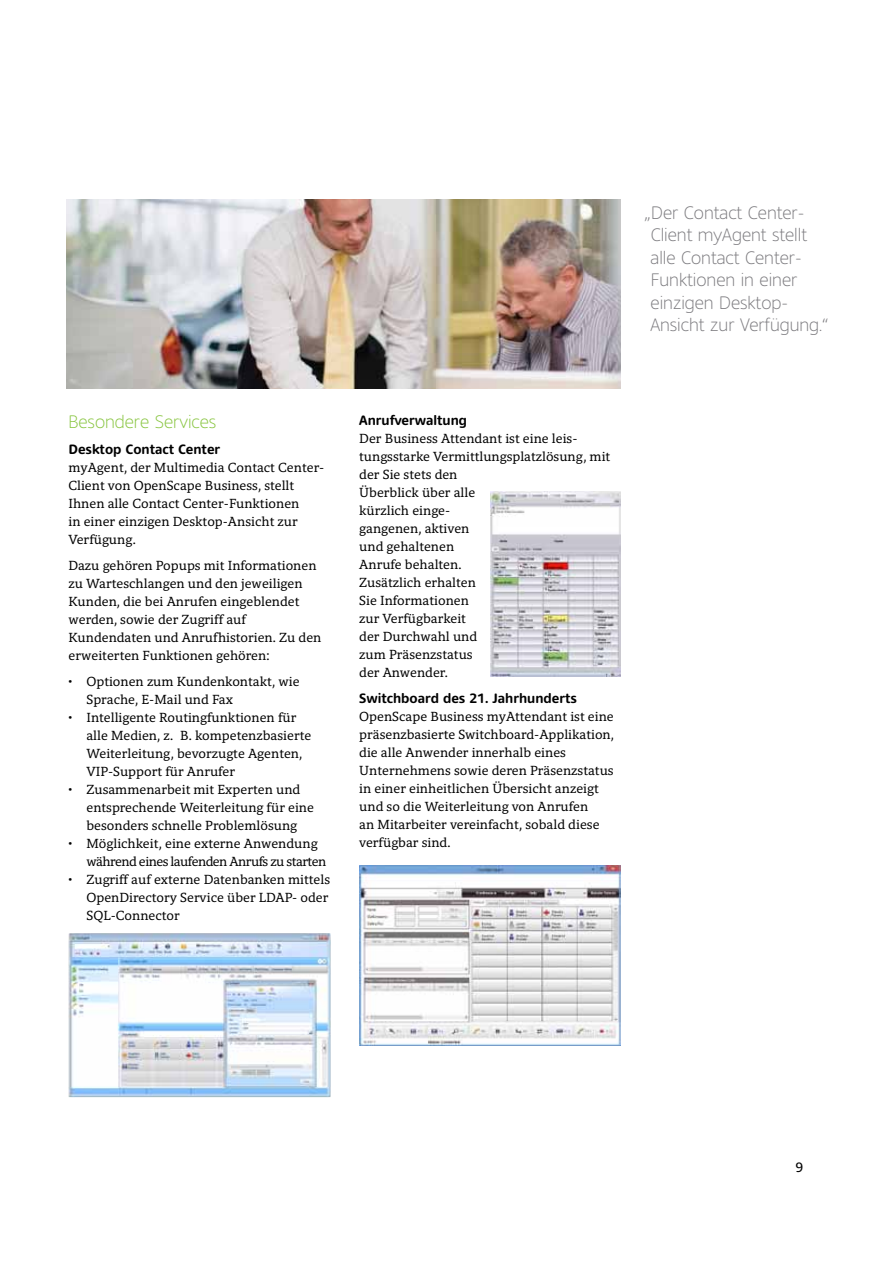
<style>
.page{position:relative;width:893px;height:1263px;background:#fff}
.page>*{position:absolute;margin:0;border:0;box-sizing:border-box;transform-origin:0 0}
.t1{font:300 18px/22.5px "Harmony Sans";color:#7c7b7f}
.t2{font:300 18px "Harmony Sans";color:#88c540}
.t3{font:13.5px/18px "Harmony Serif";color:#000}
.t4{font:13.5px/18px "Harmony Serif";letter-spacing:-.04em;color:#000}
.t5{font:700 13.5px "Harmony Sans";color:#000}
.t6{font:13.5px "Harmony Sans";color:#000}
</style>
<div class="page">
<img style="left:490px;top:492px;width:131px;height:184px">
<img style="left:359px;top:866px;width:262px;height:179px">
<img style="left:68px;top:933px;width:263px;height:165px">
<img style="left:66px;top:199px;width:554px;height:189px">
<h1 class="t2" style="left:68px;top:410px;width:149px">Besondere Services</h1>
<p class="t5" style="left:68px;top:441px;width:153px">Desktop Contact Center</p>
<p class="t3" style="left:68px;top:459px;width:257px">myAgent, der Multimedia Contact Center-Client von OpenScape Business, stellt Ihnen alle Contact Center-Funktionen<br>in einer einzigen Desktop-Ansicht zur Verfügung.</p>
<p class="t3" style="left:68px;top:557px;width:254px">Dazu gehören Popups mit Informationen zu Warteschlangen und den jeweiligen Kunden, die bei Anrufen eingeblendet werden, sowie der Zugriff auf Kundendaten und Anrufhistorien. Zu den erweiterten Funktionen gehören:</p>
<p class="t3" style="left:86px;top:673px;width:215px;text-indent:-18px">• Optionen zum Kundenkontakt, wie<br>Sprache, E-Mail und Fax</p>
<p class="t3" style="left:86px;top:709px;width:226px;text-indent:-18px">• Intelligente Routingfunktionen für alle Medien, z. B. kompetenzbasierte Weiterleitung, bevorzugte Agenten, VIP-Support für Anrufer</p>
<p class="t3" style="left:86px;top:781px;width:229px;text-indent:-18px">• Zusammenarbeit mit Experten und entsprechende Weiterleitung für eine besonders schnelle Problemlösung</p>
<p class="t4" style="left:86px;top:835px;width:241px;text-indent:-18px">• Möglichkeit, eine externe Anwendung während eines laufenden Anrufs zu starten</p>
<p class="t3" style="left:86px;top:871px;width:245px;text-indent:-18px">• Zugriff auf externe Datenbanken mittels<br>OpenDirectory Service über LDAP- oder<br>SQL-Connector</p>
<p class="t5" style="left:359px;top:412px;width:109px">Anrufverwaltung</p>
<p class="t3" style="left:359px;top:429px;width:253px">Der Business Attendant ist eine leis&shy;tungsstarke Vermittlungsplatzlösung, mit der Sie stets den<br>Überblick über alle<br>kürzlich einge-<br>gangenen, aktiven<br>und gehaltenen<br>Anrufe behalten.<br>Zusätzlich erhalten<br>Sie Informationen<br>zur Verfügbarkeit<br>der Durchwahl und<br>zum Präsenzstatus<br>der Anwender.</p>
<p class="t5" style="left:359px;top:690px;width:219px">Switchboard des 21. Jahrhunderts</p>
<p class="t3" style="left:359px;top:707px;width:256px">OpenScape Business myAttendant ist eine präsenzbasierte Switchboard-Applikation, die alle Anwender innerhalb eines Unternehmens sowie deren Präsenzstatus in einer einheitlichen Übersicht anzeigt und so die Weiterleitung von Anrufen<br>an Mitarbeiter vereinfacht, sobald diese verfügbar sind.</p>
<h1 class="t1" style="left:650px;top:201px;width:180px;text-indent:-6px">„Der Contact Center-<br>Client myAgent stellt alle Contact Center-<br>Funktionen in einer einzigen Desktop-<br>Ansicht zur Verfügung.“</h1>
<p class="t6" style="left:795px;top:1158px;width:9px">9</p>
</div>
